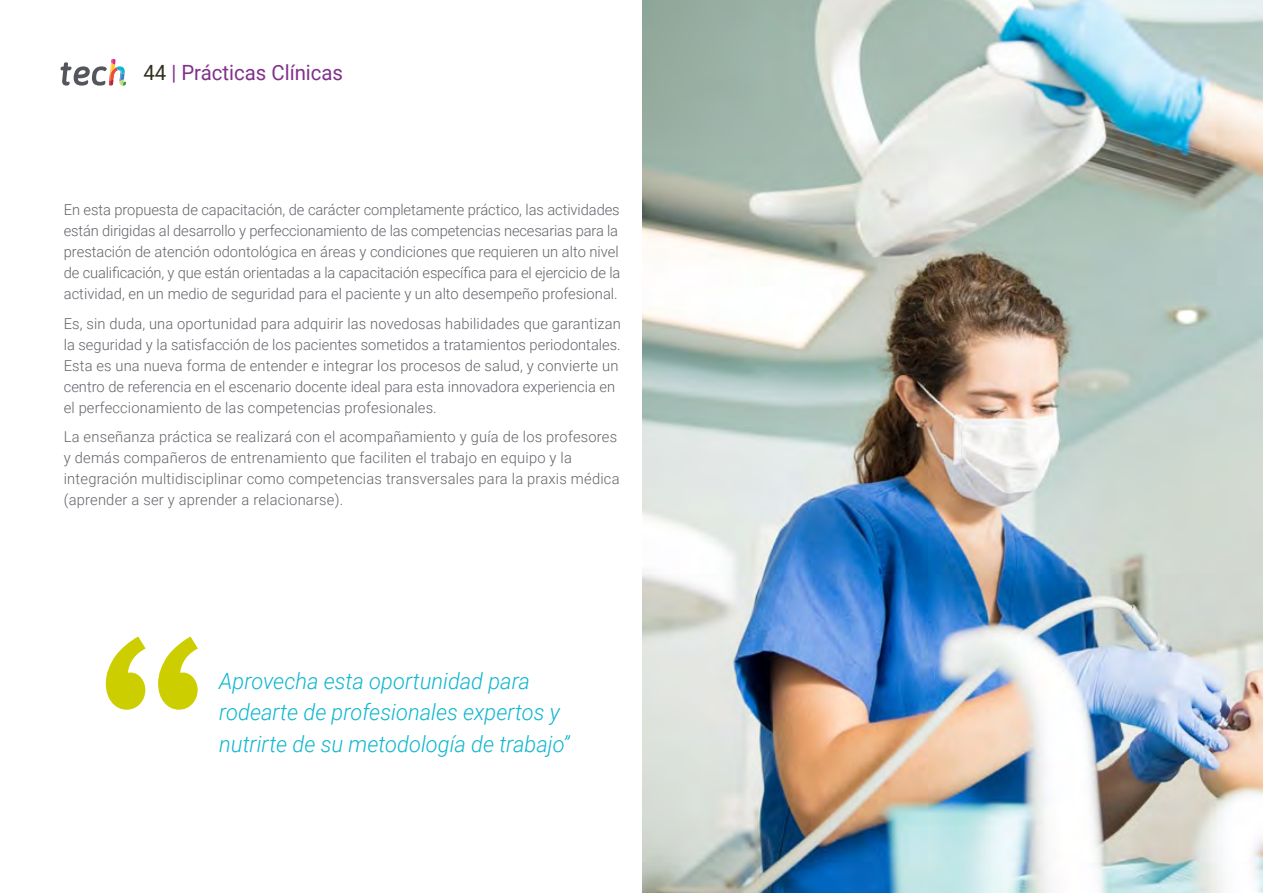
<style>
.page{position:relative;width:1263px;height:893px;background:#fff}
.page>*{position:absolute;margin:0;border:0;box-sizing:border-box;transform-origin:0 0}
.t1{font:italic 300 22.5px/31.5px "Roboto";color:#0fb6cf}
.t2{font:21px "Roboto";color:#81328a}
.t3{font:300 15px/21px "Roboto";color:#61646a}
.s1{color:#312e20}
.s2{color:#813089}
</style>
<div class="page">
<svg style="left:61px;top:59px;width:65px;height:27px"></svg>
<img style="left:642px;top:0;width:621px;height:893px">
<svg style="left:106px;top:636px;width:92px;height:74px"></svg>
<h2 class="t2" style="left:144px;top:57px;width:201px"><span class="s1">44</span> | Prácticas C<span class="s2">línicas</span></h2>
<p class="t3" style="left:64px;top:199px;width:558px">En esta propuesta de capacitación, de carácter completamente práctico, las actividades están dirigidas al desarrollo y perfeccionamiento de las competencias necesarias para la prestación de atención odontológica en áreas y condiciones que requieren un alto nivel de cualificación, y que están orientadas a la capacitación específica para el ejercicio de la actividad, en un medio de seguridad para el paciente y un alto desempeño profesional.</p>
<p class="t3" style="left:64px;top:312px;width:559px">Es, sin duda, una oportunidad para adquirir las novedosas habilidades que garantizan la seguridad y la satisfacción de los pacientes sometidos a tratamientos periodontales.<br>Esta es una nueva forma de entender e integrar los procesos de salud, y convierte un centro de referencia en el escenario docente ideal para esta innovadora experiencia en el perfeccionamiento de las competencias profesionales.</p>
<p class="t3" style="left:64px;top:426px;width:557px">La enseñanza práctica se realizará con el acompañamiento y guía de los profesores y demás compañeros de entrenamiento que faciliten el trabajo en equipo y la integración multidisciplinar como competencias transversales para la praxis médica (aprender a ser y aprender a relacionarse).</p>
<h1 class="t1" style="left:219px;top:664px;width:352px">Aprovecha esta oportunidad para rodearte de profesionales expertos y nutrirte de su metodología de trabajo”</h1>
</div>
